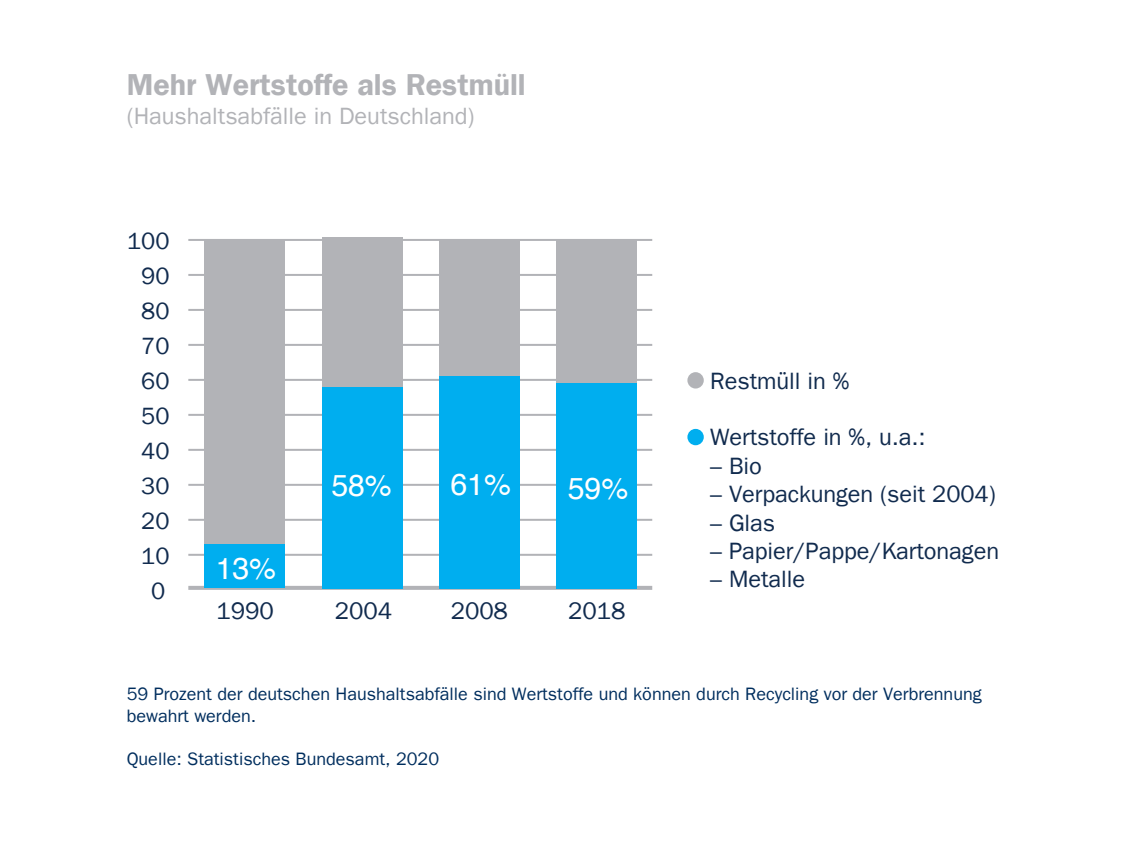
<style>
.page{position:relative;width:1134px;height:851px;background:#fff}
.page>*{position:absolute;margin:0;border:0;box-sizing:border-box;transform-origin:0 0}
.t1{font:600 30.4px "Franklin Gothic LT";color:#b2b3b7}
.t2{font:30.4px "Helvetica";color:#fff}
.t3{font:24px "Franklin Gothic LT";letter-spacing:-.005em;color:#112b4e}
.t4{font:23.6px/35px "Franklin Gothic LT";letter-spacing:-.005em;color:#112b4e;text-align:center}
.t5{font:23.6px "Franklin Gothic LT";color:#b2b3b7}
.t6{font:18px/21.6px "Franklin Gothic LT";color:#002e5e}
</style>
<div class="page">
<svg style="left:188px;top:585px;width:464px;height:4px"></svg>
<hr style="left:188px;top:553px;width:464px;height:2px;background:#b2b3b7">
<hr style="left:188px;top:518px;width:464px;height:2px;background:#b2b3b7">
<hr style="left:188px;top:484px;width:464px;height:2px;background:#b2b3b7">
<hr style="left:188px;top:449px;width:464px;height:2px;background:#b2b3b7">
<hr style="left:188px;top:414px;width:464px;height:2px;background:#b2b3b7">
<hr style="left:188px;top:379px;width:464px;height:2px;background:#b2b3b7">
<hr style="left:188px;top:239px;width:464px;height:2px;background:#b2b3b7">
<hr style="left:188px;top:274px;width:464px;height:2px;background:#b2b3b7">
<hr style="left:188px;top:309px;width:464px;height:2px;background:#b2b3b7">
<hr style="left:188px;top:344px;width:464px;height:2px;background:#b2b3b7">
<div style="left:687px;top:372px;width:17px;height:16px;background:#b2b3b7;border-radius:50%"></div>
<div style="left:687px;top:429px;width:17px;height:16px;background:#00aeef;border-radius:50%"></div>
<div style="left:204px;top:240px;width:81px;height:306px;background:#b2b3b7"></div>
<div style="left:204px;top:544px;width:81px;height:44px;background:#00aeef"></div>
<div style="left:322px;top:237px;width:80px;height:329px;background:#b2b3b7"></div>
<div style="left:322px;top:387px;width:80px;height:201px;background:#00aeef"></div>
<div style="left:439px;top:240px;width:81px;height:136px;background:#b2b3b7"></div>
<div style="left:439px;top:376px;width:81px;height:212px;background:#00aeef"></div>
<div style="left:556px;top:240px;width:81px;height:147px;background:#b2b3b7"></div>
<div style="left:556px;top:383px;width:81px;height:205px;background:#00aeef"></div>
<h1 class="t1" style="left:127px;top:67px;width:401px">Mehr Wertstoffe als Restmüll</h1>
<h3 class="t5" style="left:127px;top:102px;width:349px">(Haushaltsabfälle in Deutschland)</h3>
<h3 class="t4" style="left:127px;top:223px;width:44px">100<br>90<br>80<br>70</h3>
<h3 class="t4" style="left:141px;top:363px;width:30px">60</h3>
<h3 class="t4" style="left:141px;top:398px;width:30px">50</h3>
<h3 class="t4" style="left:141px;top:433px;width:30px">40</h3>
<h3 class="t4" style="left:141px;top:468px;width:30px">30</h3>
<h3 class="t4" style="left:141px;top:503px;width:30px">20</h3>
<h3 class="t4" style="left:141px;top:538px;width:30px">10</h3>
<h3 class="t4" style="left:151px;top:573px;width:16px">0</h3>
<h1 class="t2" style="left:216px;top:545px;width:62px">13%</h1>
<h2 class="t3" style="left:217px;top:596px;width:59px">1990</h2>
<h1 class="t2" style="left:331px;top:462px;width:62px">58%</h1>
<h2 class="t3" style="left:335px;top:596px;width:59px">2004</h2>
<h1 class="t2" style="left:450px;top:461px;width:62px">61%</h1>
<h2 class="t3" style="left:451px;top:596px;width:59px">2008</h2>
<h1 class="t2" style="left:568px;top:465px;width:62px">59%</h1>
<h2 class="t3" style="left:568px;top:596px;width:59px">2018</h2>
<h3 class="t4" style="left:710px;top:363px;width:140px">Restmüll in %</h3>
<h3 class="t4" style="left:710px;top:420px;width:217px">Wertstoffe in %, u.a.:</h3>
<h3 class="t4" style="left:710px;top:448px;width:53px">– Bio</h3>
<h3 class="t4" style="left:710px;top:477px;width:287px">– Verpackungen (seit 2004)</h3>
<h3 class="t4" style="left:710px;top:505px;width:66px">– Glas</h3>
<h3 class="t4" style="left:710px;top:533px;width:290px">– Papier/Pappe/Kartonagen</h3>
<h3 class="t4" style="left:710px;top:562px;width:96px">– Metalle</h3>
<p class="t6" style="left:127px;top:683px;width:857px">59 Prozent der deutschen Haushaltsabfälle sind Wertstoffe und können durch Recycling vor der Verbrennung bewahrt werden.</p>
<p class="t6" style="left:127px;top:747px;width:314px">Quelle: Statistisches Bundesamt, 2020</p>
</div>
